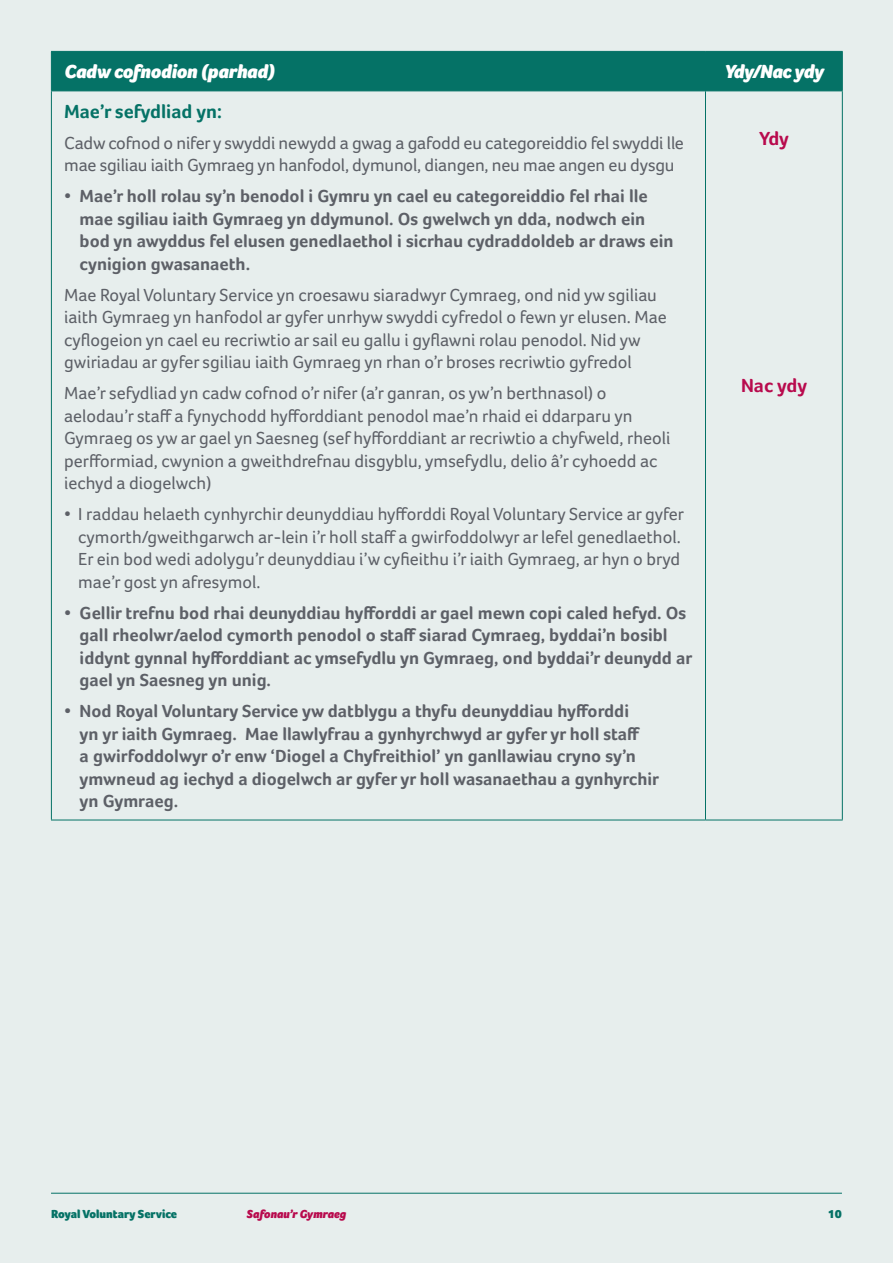
<style>
.page{position:relative;width:893px;height:1263px;background:#e7eeed}
.page>*{position:absolute;margin:0;border:0;box-sizing:border-box;transform-origin:0 0}
.t1{font:italic 900 19.5px "Foco W";letter-spacing:-.015em;color:#fff}
.t2{font:700 19.5px "Foco W";color:#057266}
.t3{font:700 19.5px "Foco W";color:#b80a4d}
.t4{font:18px/22.5px "Foco W";color:#5d6067}
.t5{font:700 18px/22.5px "Foco W";color:#5d6067}
.t6{font:900 12px "Foco W";color:#057266}
.t7{font:italic 900 12px "Foco W";color:#b80a4d}
</style>
<div class="page">
<hr style="left:51px;top:1193px;width:791px;height:1px;background:#057266">
<div style="left:52px;top:52px;width:790px;height:39px;background:#057266"></div>
<hr style="left:51px;top:91px;width:1px;height:729px;background:#057266">
<hr style="left:705px;top:91px;width:1px;height:729px;background:#057266">
<hr style="left:842px;top:91px;width:1px;height:729px;background:#057266">
<hr style="left:51px;top:820px;width:654px;height:1px;background:#057266">
<hr style="left:705px;top:820px;width:138px;height:1px;background:#057266">
<hr style="left:51px;top:51px;width:654px;height:1px;background:#057266">
<hr style="left:51px;top:52px;width:1px;height:39px;background:#057266">
<hr style="left:51px;top:91px;width:654px;height:1px;background:#057266">
<hr style="left:705px;top:51px;width:138px;height:1px;background:#057266">
<hr style="left:705px;top:52px;width:1px;height:39px;background:#057266">
<hr style="left:842px;top:52px;width:1px;height:39px;background:#057266">
<hr style="left:705px;top:91px;width:138px;height:1px;background:#057266">
<p class="t1" style="left:64px;top:60px;width:212px">Cadw cofnodion (parhad)</p>
<p class="t1" style="left:724px;top:60px;width:101px">Ydy/Nac ydy</p>
<p class="t2" style="left:64px;top:100px;width:159px">Mae’r sefydliad yn:</p>
<p class="t4" style="left:64px;top:131px;width:621px">Cadw cofnod o nifer y swyddi newydd a gwag a gafodd eu categoreiddio fel swyddi lle mae sgiliau iaith Gymraeg yn hanfodol, dymunol, diangen, neu mae angen eu dysgu</p>
<p class="t5" style="left:80px;top:185px;width:596px;text-indent:-15px">• Mae’r holl rolau sy’n benodol i Gymru yn cael eu categoreiddio fel rhai lle mae sgiliau iaith Gymraeg yn ddymunol. Os gwelwch yn dda, nodwch ein bod yn awyddus fel elusen genedlaethol i sicrhau cydraddoldeb ar draws ein cynigion gwasanaeth.</p>
<p class="t4" style="left:64px;top:283px;width:604px">Mae Royal Voluntary Service yn croesawu siaradwyr Cymraeg, ond nid yw sgiliau iaith Gymraeg yn hanfodol ar gyfer unrhyw swyddi cyfredol o fewn yr elusen. Mae cyflogeion yn cael eu recriwtio ar sail eu gallu i gyflawni rolau penodol. Nid yw gwiriadau ar gyfer sgiliau iaith Gymraeg yn rhan o’r broses recriwtio gyfredol</p>
<p class="t4" style="left:64px;top:382px;width:608px">Mae’r sefydliad yn cadw cofnod o’r nifer (a’r ganran, os yw’n berthnasol) o aelodau’r staff a fynychodd hyfforddiant penodol mae’n rhaid ei ddarparu yn Gymraeg os yw ar gael yn Saesneg (sef hyfforddiant ar recriwtio a chyfweld, rheoli perfformiad, cwynion a gweithdrefnau disgyblu, ymsefydlu, delio â’r cyhoedd ac iechyd a diogelwch)</p>
<p class="t4" style="left:78px;top:503px;width:607px;text-indent:-14px">• I raddau helaeth cynhyrchir deunyddiau hyfforddi Royal Voluntary Service ar gyfer cymorth/gweithgarwch ar-lein i’r holl staff a gwirfoddolwyr ar lefel genedlaethol.<br>Er ein bod wedi adolygu’r deunyddiau i’w cyfieithu i’r iaith Gymraeg, ar hyn o bryd mae’r gost yn afresymol.</p>
<p class="t5" style="left:80px;top:601px;width:614px;text-indent:-15px">• Gellir trefnu bod rhai deunyddiau hyfforddi ar gael mewn copi caled hefyd. Os gall rheolwr/aelod cymorth penodol o staff siarad Cymraeg, byddai’n bosibl iddynt gynnal hyfforddiant ac ymsefydlu yn Gymraeg, ond byddai’r deunydd ar gael yn Saesneg yn unig.</p>
<p class="t5" style="left:80px;top:700px;width:581px;text-indent:-15px">• Nod Royal Voluntary Service yw datblygu a thyfu deunyddiau hyfforddi<br>yn yr iaith Gymraeg. Mae llawlyfrau a gynhyrchwyd ar gyfer yr holl staff<br>a gwirfoddolwyr o’r enw ‘Diogel a Chyfreithiol’ yn ganllawiau cryno sy’n ymwneud ag iechyd a diogelwch ar gyfer yr holl wasanaethau a gynhyrchir yn Gymraeg.</p>
<p class="t3" style="left:759px;top:127px;width:31px">Ydy</p>
<p class="t3" style="left:741px;top:374px;width:68px">Nac ydy</p>
<p class="t6" style="left:51px;top:1207px;width:128px">Royal Voluntary Service</p>
<p class="t7" style="left:247px;top:1207px;width:101px">Safonau’r Gymraeg</p>
<p class="t6" style="left:828px;top:1207px;width:16px">10</p>
</div>
